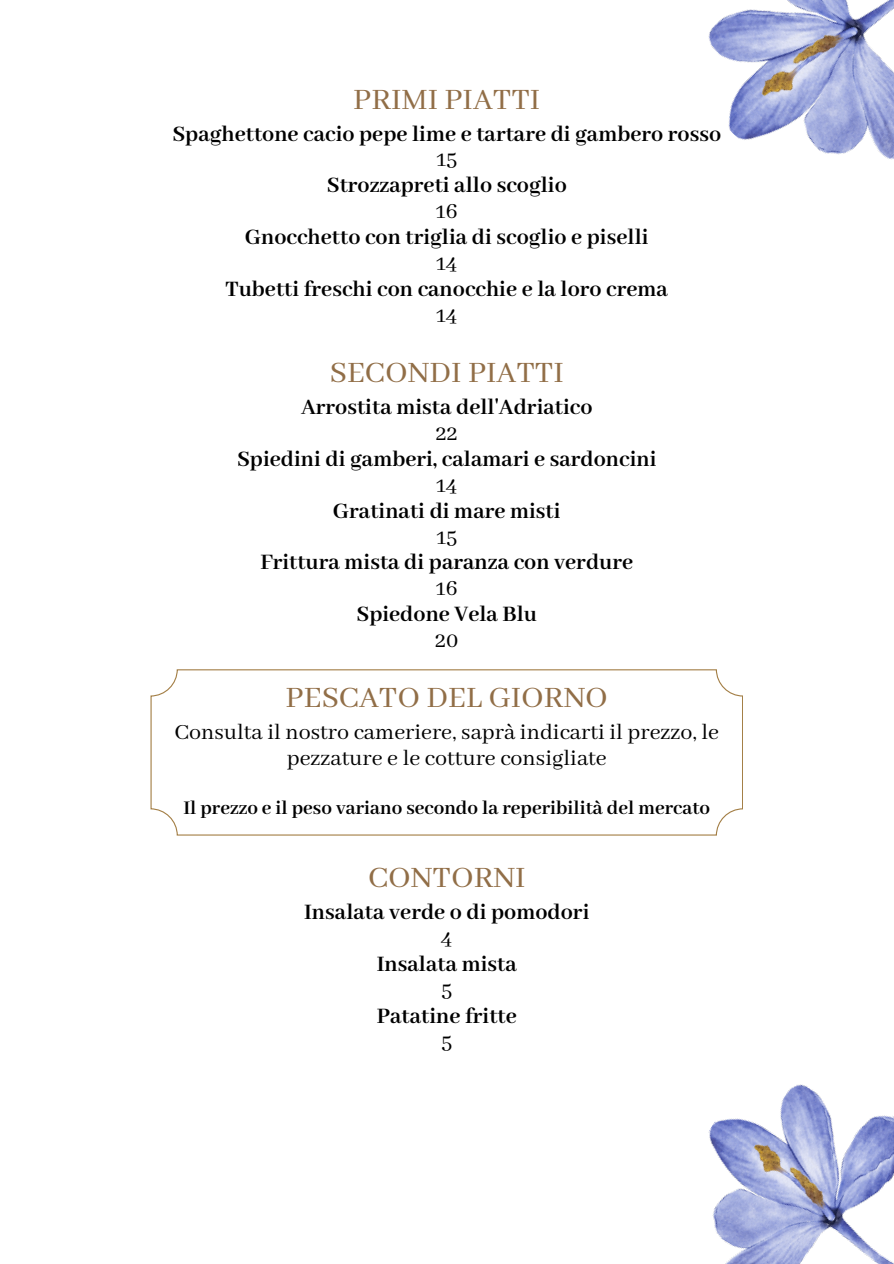
<style>
.page{position:relative;width:894px;height:1264px;background:#fff}
.page>*{position:absolute;margin:0;border:0;box-sizing:border-box;transform-origin:0 0}
.t1{font:33px "Abhaya Libre";color:#916e47}
.t2{font:700 24px/25.8px "Abhaya Libre";color:#000;text-align:center}
.t3{font:24px/25.8px "Abhaya Libre";color:#000;text-align:center}
.t4{font:700 21px "Abhaya Libre";color:#000}
.s1{font-weight:400}
</style>
<div class="page">
<img style="left:708px;top:0;width:185px;height:160px">
<img style="left:708px;top:1084px;width:185px;height:179px">
<svg style="left:150px;top:669px;width:592px;height:166px"></svg>
<h2 class="t1" style="left:353px;top:81px;width:188px">PRIMI PIATTI</h2>
<h1 class="t2" style="left:172px;top:122px;width:550px">Spaghettone cacio pepe lime e tartare di gambero rosso<br><span class="s1">15<br></span>Strozzapreti allo scoglio<br><span class="s1">16<br></span>Gnocchetto con triglia di scoglio e piselli<br><span class="s1">14<br></span>Tubetti freschi con canocchie e la loro crema<br><span class="s1">14</span></h1>
<h2 class="t1" style="left:329px;top:355px;width:235px">SECONDI PIATTI</h2>
<h1 class="t2" style="left:237px;top:395px;width:421px">Arrostita mista dell'Adriatico<br><span class="s1">22<br></span>Spiedini di gamberi, calamari e sardoncini<br><span class="s1">14<br></span>Gratinati di mare misti<br><span class="s1">15<br></span>Frittura mista di paranza con verdure<br><span class="s1">16<br></span>Spiedone Vela Blu<br><span class="s1">20</span></h1>
<h2 class="t1" style="left:285px;top:679px;width:324px">PESCATO DEL GIORNO</h2>
<p class="t3" style="left:174px;top:719px;width:546px">Consulta il nostro cameriere, saprà indicarti il prezzo, le pezzature e le cotture consigliate</p>
<h1 class="t4" style="left:183px;top:796px;width:528px">Il prezzo e il peso variano secondo la reperibilità del mercato</h1>
<h2 class="t1" style="left:368px;top:859px;width:159px">CONTORNI</h2>
<p class="t2" style="left:304px;top:900px;width:287px">Insalata verde o di pomodori<br><span class="s1">4<br></span>Insalata mista<br><span class="s1">5<br></span>Patatine fritte<br><span class="s1">5</span></p>
</div>
